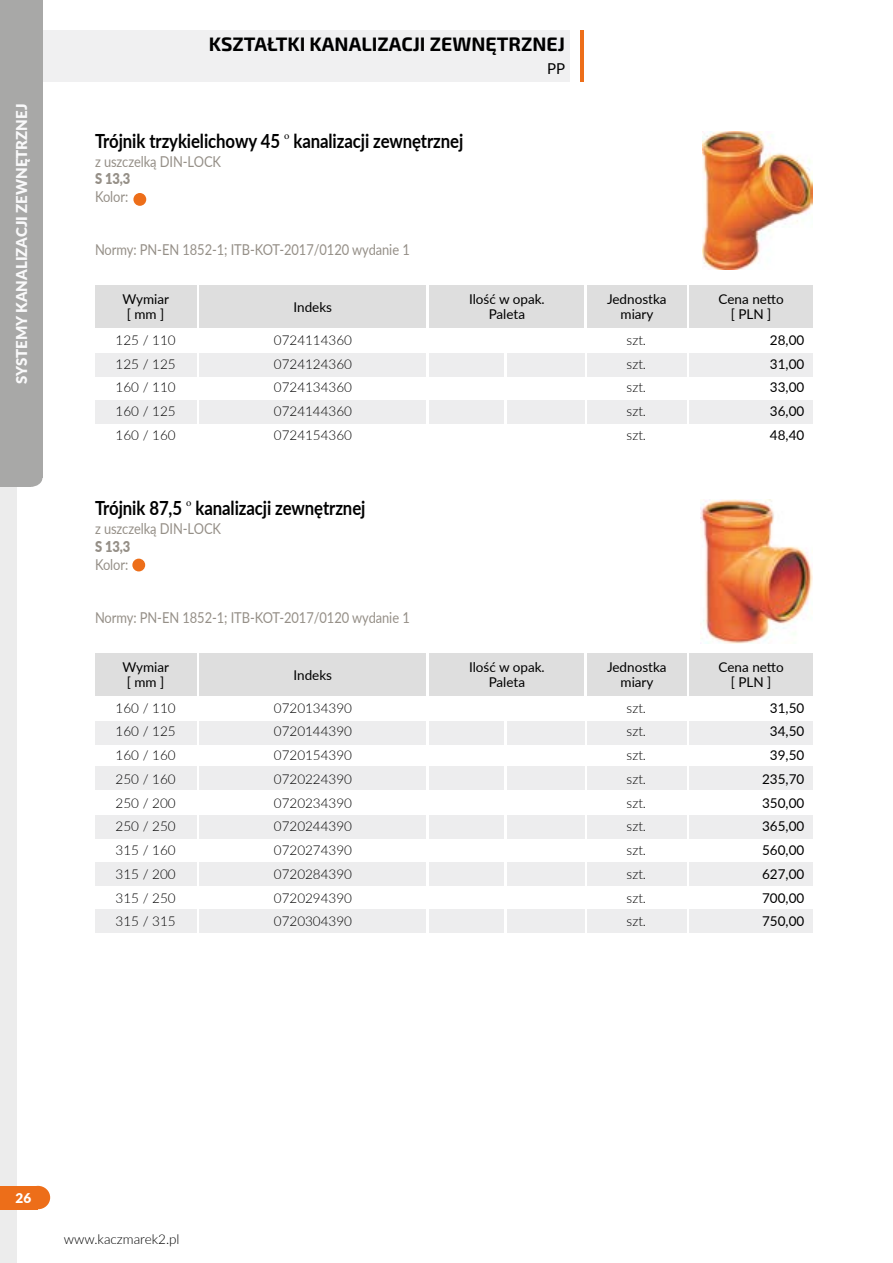
<style>
.page{position:relative;width:893px;height:1263px;background:#fff}
.page>*{position:absolute;margin:0;border:0;box-sizing:border-box;transform-origin:0 0}
.t1{font:700 19.5px "Lato";letter-spacing:-.005em;color:#000;scale:.86 1}
.t2{font:700 19.5px "Exo 2";color:#000}
.t3{font:15px "Lato";letter-spacing:-.005em;color:#958f87;scale:.86 1}
.t4{font:900 15px "Lato";color:#f9f9fa}
.t5{font:900 15px "Lato";color:#958f87;scale:.86 1}
.t6{font:15px "Lato";color:#000}
.t7{font:300 13.5px/23.7px "Lato";color:#000;text-align:justify}
.t8{font:13.5px/23.7px "Lato";color:#000;text-align:center}
.t9{font:900 13.5px "Lato";color:#fff}
.t10{font:10.5px "Minion Pro";color:#000}
</style>
<div class="page">
<div style="left:43px;top:31px;width:527px;height:51px;background:#f0f0f1"></div>
<div style="left:23px;top:0;width:20px;height:477px;background:#a8a8a7"></div>
<div style="left:0;top:0;width:30px;height:487px;background:#a8a8a7"></div>
<div style="left:18px;top:469px;width:24px;height:18px;background:#a8a8a7;border-radius:50%"></div>
<div style="left:0;top:487px;width:17px;height:776px;background:#ececec"></div>
<div style="left:0;top:1186px;width:38px;height:23px;background:#ed6e19"></div>
<div style="left:26px;top:1186px;width:24px;height:23px;background:#ed6e19;border-radius:50%"></div>
<div style="left:429px;top:353px;width:75px;height:24px;background:#ededee"></div>
<div style="left:507px;top:353px;width:77px;height:24px;background:#ededee"></div>
<div style="left:429px;top:401px;width:75px;height:23px;background:#ededee"></div>
<div style="left:507px;top:401px;width:77px;height:23px;background:#ededee"></div>
<div style="left:95px;top:353px;width:101px;height:24px;background:#ededee"></div>
<div style="left:199px;top:353px;width:227px;height:24px;background:#ededee"></div>
<div style="left:587px;top:353px;width:100px;height:24px;background:#ededee"></div>
<div style="left:689px;top:353px;width:124px;height:24px;background:#ededee"></div>
<div style="left:95px;top:401px;width:101px;height:23px;background:#ededee"></div>
<div style="left:199px;top:401px;width:227px;height:23px;background:#ededee"></div>
<div style="left:587px;top:401px;width:100px;height:23px;background:#ededee"></div>
<div style="left:689px;top:401px;width:124px;height:23px;background:#ededee"></div>
<div style="left:95px;top:285px;width:101px;height:43px;background:#dedede"></div>
<div style="left:199px;top:285px;width:227px;height:43px;background:#dedede"></div>
<div style="left:429px;top:285px;width:155px;height:43px;background:#dedede"></div>
<div style="left:587px;top:285px;width:100px;height:43px;background:#dedede"></div>
<div style="left:689px;top:285px;width:124px;height:43px;background:#dedede"></div>
<div style="left:134px;top:194px;width:11px;height:11px;background:#ed6e19;border-radius:50%"></div>
<div style="left:133px;top:193px;width:13px;height:13px;border:2px solid #ed6e19;border-radius:50%"></div>
<img style="left:702px;top:132px;width:111px;height:137px">
<div style="left:133px;top:559px;width:11px;height:12px;background:#ed6e19;border-radius:50%"></div>
<div style="left:132px;top:559px;width:13px;height:12px;border:2px solid #ed6e19;border-radius:50%"></div>
<div style="left:95px;top:653px;width:101px;height:42px;background:#dedede"></div>
<div style="left:199px;top:653px;width:227px;height:42px;background:#dedede"></div>
<div style="left:429px;top:653px;width:155px;height:42px;background:#dedede"></div>
<div style="left:587px;top:653px;width:100px;height:42px;background:#dedede"></div>
<div style="left:689px;top:653px;width:124px;height:42px;background:#dedede"></div>
<div style="left:429px;top:721px;width:75px;height:23px;background:#ededee"></div>
<div style="left:507px;top:721px;width:77px;height:23px;background:#ededee"></div>
<div style="left:95px;top:721px;width:101px;height:23px;background:#ededee"></div>
<div style="left:199px;top:721px;width:227px;height:23px;background:#ededee"></div>
<div style="left:587px;top:721px;width:100px;height:23px;background:#ededee"></div>
<div style="left:689px;top:721px;width:124px;height:23px;background:#ededee"></div>
<div style="left:429px;top:767px;width:75px;height:23px;background:#ededee"></div>
<div style="left:507px;top:767px;width:77px;height:23px;background:#ededee"></div>
<div style="left:95px;top:767px;width:101px;height:23px;background:#ededee"></div>
<div style="left:199px;top:767px;width:227px;height:23px;background:#ededee"></div>
<div style="left:587px;top:767px;width:100px;height:23px;background:#ededee"></div>
<div style="left:689px;top:767px;width:124px;height:23px;background:#ededee"></div>
<div style="left:429px;top:816px;width:75px;height:23px;background:#ededee"></div>
<div style="left:507px;top:816px;width:77px;height:23px;background:#ededee"></div>
<div style="left:95px;top:816px;width:101px;height:23px;background:#ededee"></div>
<div style="left:199px;top:816px;width:227px;height:23px;background:#ededee"></div>
<div style="left:587px;top:816px;width:100px;height:23px;background:#ededee"></div>
<div style="left:689px;top:816px;width:124px;height:23px;background:#ededee"></div>
<div style="left:429px;top:862px;width:75px;height:24px;background:#ededee"></div>
<div style="left:507px;top:862px;width:77px;height:24px;background:#ededee"></div>
<div style="left:95px;top:862px;width:101px;height:24px;background:#ededee"></div>
<div style="left:199px;top:862px;width:227px;height:24px;background:#ededee"></div>
<div style="left:587px;top:862px;width:100px;height:24px;background:#ededee"></div>
<div style="left:689px;top:862px;width:124px;height:24px;background:#ededee"></div>
<div style="left:429px;top:909px;width:75px;height:23px;background:#ededee"></div>
<div style="left:507px;top:909px;width:77px;height:23px;background:#ededee"></div>
<div style="left:95px;top:909px;width:101px;height:23px;background:#ededee"></div>
<div style="left:199px;top:909px;width:227px;height:23px;background:#ededee"></div>
<div style="left:587px;top:909px;width:100px;height:23px;background:#ededee"></div>
<div style="left:689px;top:909px;width:124px;height:23px;background:#ededee"></div>
<img style="left:701px;top:500px;width:112px;height:143px">
<hr style="left:580px;top:31px;width:3px;height:51px;background:#ed6e19">
<p class="t4" style="left:11px;top:384px;width:281px;rotate:-90deg">SYSTEMY KANALIZACJI ZEWNĘTRZNEJ</p>
<h1 class="t2" style="left:209px;top:33px;width:358px">KSZTAŁTKI KANALIZACJI ZEWNĘTRZNEJ</h1>
<p class="t6" style="left:547px;top:58px;width:19px">PP</p>
<h1 class="t1" style="left:95px;top:126px;width:217px">Trójnik trzykielichowy 45</h1>
<p class="t10" style="left:284px;top:128px;width:7px">o</p>
<h1 class="t1" style="left:293px;top:126px;width:199px">kanalizacji zewnętrznej</h1>
<p class="t3" style="left:95px;top:150px;width:148px">z uszczelką DIN-LOCK</p>
<p class="t5" style="left:95px;top:168px;width:43px">S 13,3</p>
<p class="t3" style="left:95px;top:186px;width:40px">Kolor:</p>
<p class="t3" style="left:95px;top:239px;width:368px">Normy: PN-EN 1852-1; ITB-KOT-2017/0120 wydanie 1</p>
<p class="t8" style="left:122px;top:291px;width:48px;line-height:15px">Wymiar [ mm ]</p>
<p class="t8" style="left:294px;top:295px;width:40px">Indeks</p>
<p class="t8" style="left:469px;top:291px;width:77px;line-height:15px">Ilość w opak.<br>Paleta</p>
<p class="t8" style="left:607px;top:291px;width:61px;line-height:15px">Jednostka miary</p>
<p class="t8" style="left:719px;top:291px;width:67px;line-height:15px">Cena netto [ PLN ]</p>
<p class="t7" style="left:116px;top:328px;width:62px">125 / 110<br>125 / 125<br>160 / 110<br>160 / 125<br>160 / 160</p>
<p class="t7" style="left:274px;top:328px;width:80px">0724114360<br>0724124360<br>0724134360<br>0724144360<br>0724154360</p>
<h1 class="t1" style="left:95px;top:494px;width:103px">Trójnik 87,5</h1>
<p class="t10" style="left:186px;top:496px;width:7px">o</p>
<h1 class="t1" style="left:196px;top:494px;width:199px">kanalizacji zewnętrznej</h1>
<p class="t3" style="left:95px;top:518px;width:148px">z uszczelką DIN-LOCK</p>
<p class="t5" style="left:95px;top:535px;width:43px">S 13,3</p>
<p class="t3" style="left:95px;top:554px;width:40px">Kolor:</p>
<p class="t3" style="left:95px;top:607px;width:368px">Normy: PN-EN 1852-1; ITB-KOT-2017/0120 wydanie 1</p>
<p class="t7" style="left:627px;top:328px;width:21px">szt. szt. szt. szt. szt.</p>
<p class="t8" style="left:770px;top:328px;width:36px;text-align:justify">28,00<br>31,00<br>33,00<br>36,00<br>48,40</p>
<p class="t8" style="left:122px;top:659px;width:48px;line-height:15px">Wymiar [ mm ]</p>
<p class="t8" style="left:294px;top:662px;width:40px">Indeks</p>
<p class="t8" style="left:469px;top:659px;width:77px;line-height:15px">Ilość w opak.<br>Paleta</p>
<p class="t8" style="left:607px;top:659px;width:61px;line-height:15px">Jednostka miary</p>
<p class="t8" style="left:719px;top:659px;width:67px;line-height:15px">Cena netto [ PLN ]</p>
<p class="t7" style="left:627px;top:695px;width:21px">szt. szt. szt. szt. szt. szt. szt. szt. szt. szt.</p>
<p class="t8" style="left:762px;top:695px;width:44px">31,50<br>34,50<br>39,50<br>235,70<br>350,00<br>365,00<br>560,00<br>627,00<br>700,00<br>750,00</p>
<p class="t7" style="left:116px;top:695px;width:62px">160 / 110<br>160 / 125<br>160 / 160<br>250 / 160<br>250 / 200<br>250 / 250<br>315 / 160<br>315 / 200<br>315 / 250<br>315 / 315</p>
<p class="t7" style="left:274px;top:695px;width:80px">0720134390<br>0720144390<br>0720154390<br>0720224390<br>0720234390<br>0720244390<br>0720274390<br>0720284390<br>0720294390<br>0720304390</p>
<p class="t9" style="left:16px;top:1188px;width:17px">26</p>
<p class="t7" style="left:64px;top:1226px;width:117px">www.kaczmarek2.pl</p>
</div>
